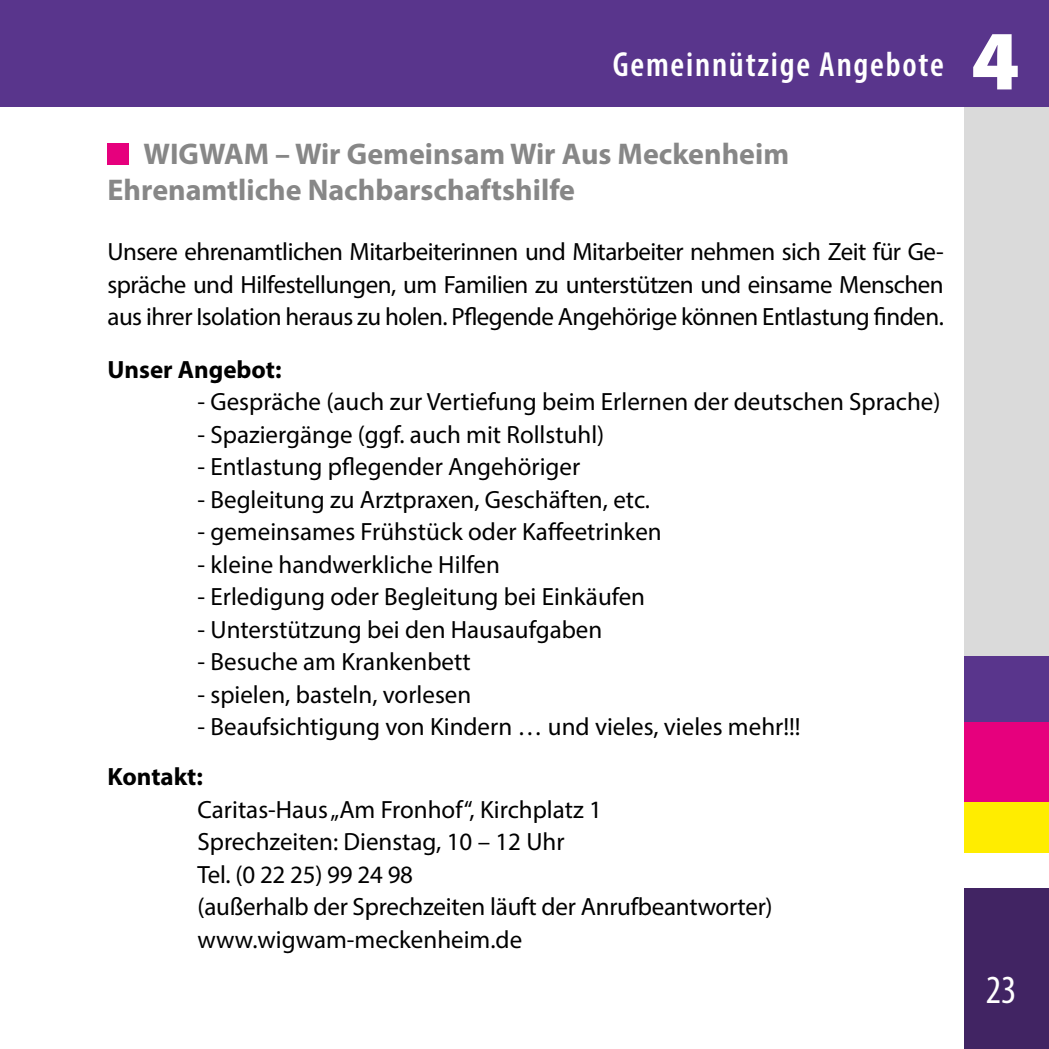
<style>
.page{position:relative;width:1049px;height:1049px;background:#fff}
.page>*{position:absolute;margin:0;border:0;box-sizing:border-box;transform-origin:0 0}
.t1{font:900 85px "Myriad Pro";color:#fff}
.t2{font:condensed 40px "Myriad Pro";color:#fff}
.t3{font:600 condensed 35px "Myriad Pro";letter-spacing:.05em;color:#fff}
.t4{font:700 30px/36px "Myriad Pro";color:#878787}
.t5{font:25px/32.5px "Myriad Pro";color:#000;text-align:justify}
.t6{font:700 25px "Myriad Pro";color:#000}
</style>
<div class="page">
<div style="left:964px;top:99px;width:85px;height:584px;background:#dadada"></div>
<div style="left:964px;top:656px;width:85px;height:66px;background:#59358c"></div>
<div style="left:964px;top:722px;width:85px;height:80px;background:#e6007d"></div>
<div style="left:964px;top:802px;width:85px;height:51px;background:#ffed00"></div>
<div style="left:964px;top:888px;width:85px;height:161px;background:#412463"></div>
<div style="left:0;top:0;width:1049px;height:106px;background:#59358c"></div>
<div style="left:107px;top:143px;width:22px;height:21px;background:#e6007d"></div>
<h3 class="t3" style="left:613px;top:43px;width:333px">Gemeinnützige Angebote</h3>
<p class="t4" style="left:107px;top:135px;width:683px;text-indent:36px">WIGWAM – Wir Gemeinsam Wir Aus Meckenheim<br>Ehrenamtliche Nachbarschaftshilfe</p>
<p class="t5" style="left:107px;top:235px;width:838px">Unsere ehrenamtlichen Mitarbeiterinnen und Mitarbeiter nehmen sich Zeit für Ge&shy;spräche und Hilfestellungen, um Familien zu unterstützen und einsame Menschen aus ihrer Isolation heraus zu holen. Pflegende Angehörige können Entlastung finden.</p>
<p class="t6" style="left:107px;top:353px;width:176px">Unser Angebot:</p>
<p class="t5" style="left:197px;top:385px;width:744px">- Gespräche (auch zur Vertiefung beim Erlernen der deutschen Sprache)</p>
<p class="t5" style="left:197px;top:418px;width:408px">- Spaziergänge (ggf. auch mit Rollstuhl)</p>
<p class="t5" style="left:197px;top:450px;width:384px">- Entlastung pflegender Angehöriger</p>
<p class="t5" style="left:197px;top:483px;width:454px">- Begleitung zu Arztpraxen, Geschäften, etc.</p>
<p class="t5" style="left:197px;top:515px;width:466px">- gemeinsames Frühstück oder Kaffeetrinken</p>
<p class="t5" style="left:197px;top:548px;width:304px">- kleine handwerkliche Hilfen</p>
<p class="t5" style="left:197px;top:580px;width:449px">- Erledigung oder Begleitung bei Einkäufen</p>
<p class="t5" style="left:197px;top:613px;width:406px">- Unterstützung bei den Hausaufgaben</p>
<p class="t5" style="left:197px;top:645px;width:275px">- Besuche am Krankenbett</p>
<p class="t5" style="left:197px;top:678px;width:275px">- spielen, basteln, vorlesen</p>
<p class="t5" style="left:197px;top:710px;width:605px">- Beaufsichtigung von Kindern … und vieles, vieles mehr!!!</p>
<p class="t6" style="left:107px;top:761px;width:97px">Kontakt:</p>
<p class="t5" style="left:197px;top:793px;width:577px;text-align:left">Caritas-Haus „Am Fronhof“, Kirchplatz 1<br>Sprechzeiten: Dienstag, 10 – 12 Uhr<br>Tel. (0 22 25) 99 24 98<br>(außerhalb der Sprechzeiten läuft der Anrufbeantworter) www.wigwam-meckenheim.de</p>
<h1 class="t1" style="left:971px;top:4px;width:50px">4</h1>
<h2 class="t2" style="left:986px;top:965px;width:32px">23</h2>
</div>
